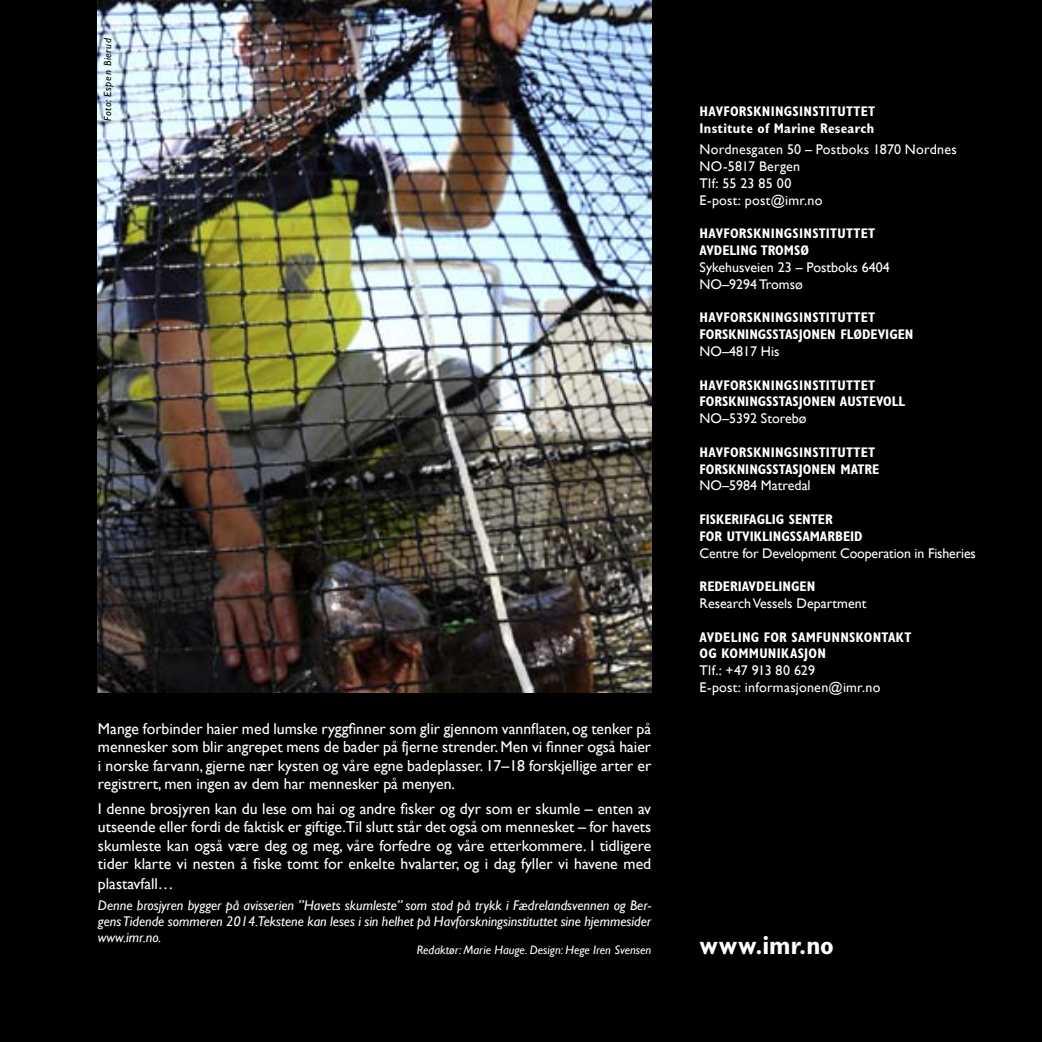
<style>
.page{position:relative;width:1042px;height:1042px;background:#000}
.page>*{position:absolute;margin:0;border:0;box-sizing:border-box;transform-origin:0 0}
.t1{font:700 condensed 26.25px "Gill Sans";letter-spacing:.005em;color:#fff}
.t2{font:15.75px/18.4px "Gill Sans";color:#fff;text-align:justify}
.t3{font:700 condensed 14px/16.8px "Gill Sans";letter-spacing:.01em;color:#fff}
.t4{font:14px/16.8px "Gill Sans";color:#fff}
.t5{font:italic 14px/15.8px "Gill Sans";color:#fff;text-align:justify}
.t6{font:italic 12.25px "Gill Sans";color:#fff}
.t7{font:italic 10.5px "Gill Sans";letter-spacing:.06em;color:#000}
</style>
<div class="page">
<img style="left:98px;top:0;width:553px;height:692px">
<p class="t7" style="left:102px;top:121px;width:85px;rotate:-90deg">Foto: Espen Bierud</p>
<p class="t2" style="left:98px;top:720px;width:555px">Mange forbinder haier med lumske ryggfinner som glir gjennom vannflaten, og tenker på mennesker som blir angrepet mens de bader på fjerne strender. Men vi finner også haier i norske farvann, gjerne nær kysten og våre egne badeplasser. 17–18 forskjellige arter er registrert, men ingen av dem har mennesker på menyen.</p>
<p class="t2" style="left:98px;top:799px;width:555px">I denne brosjyren kan du lese om hai og andre fisker og dyr som er skumle – enten av utseende eller fordi de faktisk er giftige.Til slutt står det også om mennesket – for havets skumleste kan også være deg og meg, våre forfedre og våre etterkommere. I tidligere tider klarte vi nesten å fiske tomt for enkelte hvalarter, og i dag fyller vi havene med</p>
<p class="t2" style="left:98px;top:875px;width:77px">plastavfall…</p>
<p class="t5" style="left:98px;top:897px;width:555px">Denne brosjyren bygger på avisserien ”Havets skumleste” som stod på trykk i Fædrelandsvennen og Ber&shy;gensTidende sommeren 2014.Tekstene kan leses i sin helhet på Havforskningsinstituttet sine hjemmesider www.imr.no.</p>
<p class="t6" style="left:417px;top:942px;width:236px">Redaktør: Marie Hauge. Design: Hege Iren Svensen</p>
<p class="t3" style="left:699px;top:103px;width:177px">HAVFORSKNINGSINSTITUTTET<br>Institute of Marine Research</p>
<p class="t4" style="left:699px;top:141px;width:259px">Nordnesgaten 50 – Postboks 1870 Nordnes<br>NO-5817 Bergen<br>Tlf: 55 23 85 00<br>E-post: post@imr.no</p>
<p class="t3" style="left:699px;top:225px;width:177px">HAVFORSKNINGSINSTITUTTET<br>AVDELING TROMSØ</p>
<p class="t4" style="left:699px;top:259px;width:192px">Sykehusveien 23 – Postboks 6404<br>NO–9294 Tromsø</p>
<p class="t3" style="left:699px;top:309px;width:215px">HAVFORSKNINGSINSTITUTTET<br>FORSKNINGSSTASJONEN FLØDEVIGEN</p>
<p class="t4" style="left:699px;top:343px;width:82px">NO–4817 His</p>
<p class="t3" style="left:699px;top:376px;width:207px">HAVFORSKNINGSINSTITUTTET<br>FORSKNINGSSTASJONEN AUSTEVOLL</p>
<p class="t4" style="left:699px;top:410px;width:108px">NO–5392 Storebø</p>
<p class="t3" style="left:699px;top:443px;width:181px">HAVFORSKNINGSINSTITUTTET<br>FORSKNINGSSTASJONEN MATRE</p>
<p class="t4" style="left:699px;top:477px;width:113px">NO–5984 Matredal</p>
<p class="t3" style="left:699px;top:511px;width:165px">FISKERIFAGLIG SENTER<br>FOR UTVIKLINGSSAMARBEID</p>
<p class="t4" style="left:699px;top:545px;width:278px">Centre for Development Cooperation in Fisheries</p>
<p class="t3" style="left:699px;top:578px;width:117px">REDERIAVDELINGEN</p>
<p class="t4" style="left:699px;top:595px;width:168px">Research Vessels Department</p>
<p class="t3" style="left:699px;top:628px;width:213px">AVDELING FOR SAMFUNNSKONTAKT<br>OG KOMMUNIKASJON</p>
<p class="t4" style="left:699px;top:662px;width:182px">Tlf.: +47 913 80 629<br>E-post: informasjonen@imr.no</p>
<h1 class="t1" style="left:699px;top:929px;width:136px">www.imr.no</h1>
</div>
